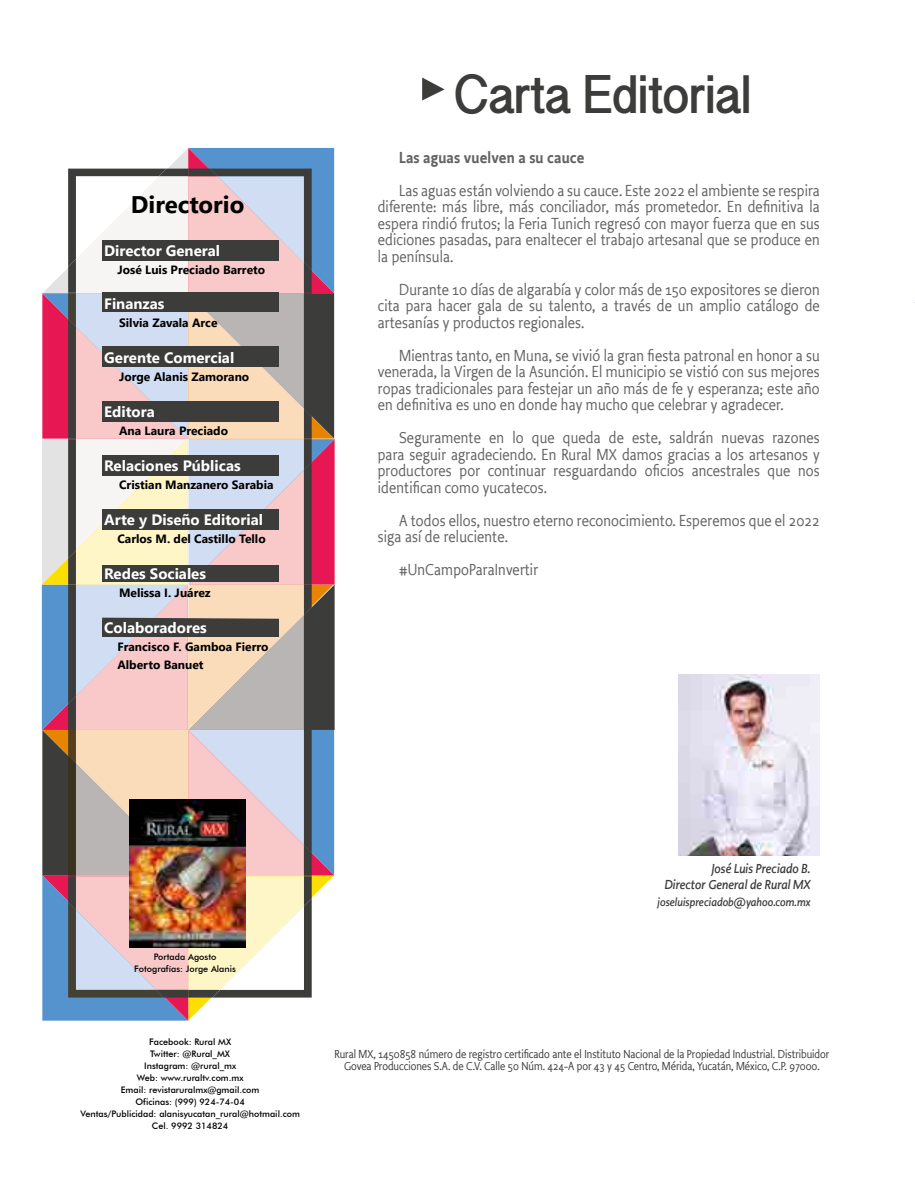
<style>
.page{position:relative;width:915px;height:1191px;background:#fff}
.page>*{position:absolute;margin:0;border:0;box-sizing:border-box;transform-origin:0 0}
.t1{font:700 51px "Kannada Sangam MN";color:#3c3c3b;scale:.93 1}
.t2{font:700 24px "Segoe UI";color:#000}
.t3{font:16.5px/16.5px "Productus";letter-spacing:.01em;color:#646363;text-align:justify}
.t4{font:600 16.5px "Productus";letter-spacing:.01em;color:#646363}
.t5{font:700 15px "Segoe UI";color:#fff}
.t6{font:italic 500 13.5px/16.5px "Productus";color:#3c3c3b;text-align:right}
.t7{font:12px/12px "Productus";color:#3c3c3b;text-align:center}
.t8{font:700 12px/18px "Segoe UI";color:#000}
.t9{font:italic 500 12px "Productus";color:#3c3c3b}
.t10{font:500 9px/12px "Futura BT";color:#000;text-align:center}
</style>
<div class="page">
<svg style="left:42px;top:148px;width:292px;height:872px;background:#b6aaac"></svg>
<svg style="left:422px;top:77px;width:22px;height:23px"></svg>
<img style="left:678px;top:674px;width:141px;height:181px">
<img style="left:130px;top:799px;width:115px;height:148px">
<h2 class="t2" style="left:131px;top:182px;width:115px">Directorio</h2>
<p class="t5" style="left:104px;top:237px;width:117px">Director General</p>
<p class="t8" style="left:117px;top:260px;width:149px">José Luis Preciado Barreto</p>
<p class="t5" style="left:104px;top:289px;width:62px">Finanzas</p>
<p class="t8" style="left:119px;top:313px;width:100px">Silvia Zavala Arce</p>
<p class="t5" style="left:104px;top:343px;width:131px">Gerente Comercial</p>
<p class="t8" style="left:119px;top:367px;width:132px">Jorge Alanis Zamorano</p>
<p class="t5" style="left:104px;top:397px;width:52px">Editora</p>
<p class="t8" style="left:119px;top:421px;width:110px">Ana Laura Preciado</p>
<p class="t5" style="left:104px;top:451px;width:138px">Relaciones Públicas</p>
<p class="t8" style="left:119px;top:475px;width:156px">Cristian Manzanero Sarabia</p>
<p class="t5" style="left:104px;top:505px;width:160px">Arte y Diseño Editorial</p>
<p class="t8" style="left:117px;top:529px;width:150px">Carlos M. del Castillo Tello</p>
<p class="t5" style="left:104px;top:559px;width:103px">Redes Sociales</p>
<p class="t8" style="left:119px;top:583px;width:93px">Melissa I. Juárez</p>
<p class="t5" style="left:104px;top:613px;width:104px">Colaboradores</p>
<p class="t8" style="left:117px;top:637px;width:152px">Francisco F. Gamboa Fierro<br>Alberto Banuet</p>
<p class="t10" style="left:134px;top:951px;width:103px">Portada Agosto<br>Fotografías: Jorge Alanis</p>
<h1 class="t1" style="left:454px;top:66px;width:321px">Carta Editorial</h1>
<p class="t4" style="left:399px;top:147px;width:187px">Las aguas vuelven a su cauce</p>
<p class="t3" style="left:378px;top:182px;width:443px;text-indent:21px">Las aguas están volviendo a su cauce. Este 2022 el ambiente se respira diferente: más libre, más conciliador, más prometedor. En definitiva la espera rindió frutos; la Feria Tunich regresó con mayor fuerza que en sus ediciones pasadas, para enaltecer el trabajo artesanal que se produce en la península.</p>
<p class="t3" style="left:378px;top:281px;width:443px;text-indent:21px">Durante 10 días de algarabía y color más de 150 expositores se dieron cita para hacer gala de su talento, a través de un amplio catálogo de artesanías y productos regionales.</p>
<p class="t3" style="left:378px;top:347px;width:443px;text-indent:21px">Mientras tanto, en Muna, se vivió la gran fiesta patronal en honor a su venerada, la Virgen de la Asunción. El municipio se vistió con sus mejores ropas tradicionales para festejar un año más de fe y esperanza; este año en definitiva es uno en donde hay mucho que celebrar y agradecer.</p>
<p class="t3" style="left:378px;top:430px;width:443px;text-indent:21px">Seguramente en lo que queda de este, saldrán nuevas razones para seguir agradeciendo. En Rural MX damos gracias a los artesanos y productores por continuar resguardando oficios ancestrales que nos identifican como yucatecos.</p>
<p class="t3" style="left:378px;top:512px;width:443px;text-indent:21px">A todos ellos, nuestro eterno reconocimiento. Esperemos que el 2022 siga así de reluciente.</p>
<p class="t3" style="left:399px;top:562px;width:140px">#UnCampoParaInvertir</p>
<p class="t6" style="left:664px;top:860px;width:147px">José Luis Preciado B.<br>Director General de Rural MX</p>
<p class="t9" style="left:657px;top:894px;width:155px">joseluispreciadob@yahoo.com.mx</p>
<p class="t10" style="left:80px;top:1035px;width:221px">Facebook: Rural MX<br>Twitter: @Rural_MX<br>Instagram: @rural_mx<br>Web: www.ruraltv.com.mx<br>Email: revistaruralmx@gmail.com<br>Oficinas: (999) 924-74-04<br>Ventas/Publicidad: alanisyucatan_rural@hotmail.com<br>Cel. 9992 314824</p>
<p class="t7" style="left:334px;top:1047px;width:496px">Rural MX, 1450858 número de registro certificado ante el Instituto Nacional de la Propiedad Industrial. Distribuidor<br>Govea Producciones S.A. de C.V. Calle 50 Núm. 424-A por 43 y 45 Centro, Mérida, Yucatán, México, C.P. 97000.</p>
</div>
